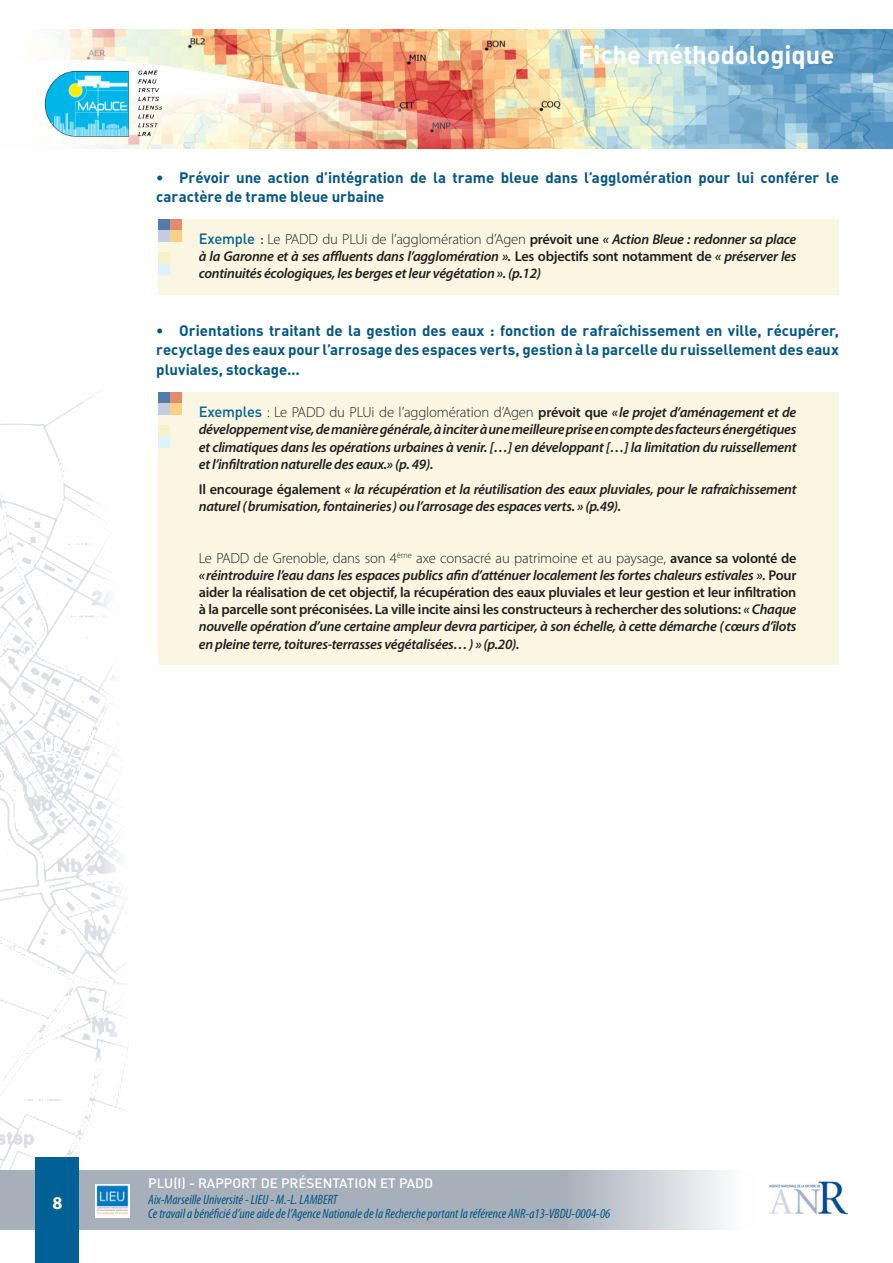
<style>
.page{position:relative;width:893px;height:1263px;background:#fff}
.page>*{position:absolute;margin:0;border:0;box-sizing:border-box;transform-origin:0 0}
.t1{font:25.5px "DIN Bold Alternate";color:#fff}
.t2{font:700 18px "Myriad";color:#fff}
.t3{font:15px/19.5px "DIN Bold Alternate";color:#015587}
.t4{font:300 14.7px "Myriad Pro";letter-spacing:-.01em;color:#231f20}
.t5{font:italic 600 14.25px/17.1px "Myriad Pro";letter-spacing:-.02em;color:#231f20}
.t6{font:italic condensed 13.5px/13.5px "Myriad Pro";color:#015587}
.t7{font:500 13.5px "DIN";color:#fff}
.s1{font-family:"DIN";font-weight:500;color:#016096}
.s2{font-weight:600;font-size:14.25px}
.s3{font-weight:600;font-style:italic;font-size:14.25px}
.s4{font-style:normal}
</style>
<div class="page">
<img style="left:0;top:391px;width:129px;height:779px">
<svg style="left:0;top:1170px;width:725px;height:60px;background:#b0b7c1"></svg>
<img style="left:35px;top:29px;width:857px;height:120px">
<div style="left:35px;top:1158px;width:44px;height:105px;background:#016096"></div>
<img style="left:95px;top:1184px;width:34px;height:34px">
<img style="left:769px;top:1181px;width:78px;height:33px">
<img style="left:43px;top:68px;width:124px;height:70px">
<div style="left:159px;top:219px;width:680px;height:75px;background:#fbf6e1"></div>
<div style="left:159px;top:219px;width:11px;height:11px;background:#527cab"></div>
<div style="left:159px;top:230px;width:11px;height:11px;background:#c3cce0"></div>
<div style="left:170px;top:219px;width:11px;height:11px;background:#e38b71"></div>
<div style="left:170px;top:230px;width:11px;height:11px;background:#f9d184"></div>
<div style="left:159px;top:252px;width:11px;height:11px;background:#f8f0c7"></div>
<div style="left:159px;top:263px;width:11px;height:11px;background:#dcf2fc"></div>
<div style="left:159px;top:392px;width:680px;height:273px;background:#fbf6e1"></div>
<div style="left:159px;top:392px;width:11px;height:11px;background:#527cab"></div>
<div style="left:159px;top:403px;width:11px;height:11px;background:#c3cce0"></div>
<div style="left:170px;top:392px;width:11px;height:11px;background:#e38b71"></div>
<div style="left:170px;top:403px;width:11px;height:11px;background:#f9d184"></div>
<div style="left:159px;top:425px;width:11px;height:11px;background:#f8f0c7"></div>
<div style="left:159px;top:436px;width:11px;height:11px;background:#dcf2fc"></div>
<h1 class="t1" style="left:578px;top:38px;width:258px">Fiche méthodologique</h1>
<p class="t3" style="left:156px;top:167px;width:684px">• Prévoir une action d’intégration de la trame bleue dans l’agglomération pour lui conférer le caractère de trame bleue urbaine</p>
<p class="t4" style="left:199px;top:230px;width:599px"><span class="s1">Exemple :</span> Le PADD du PLUi de l’agglomération d’Agen <span class="s2">prévoit une</span> <span class="s3">« Action Bleue : redonner sa place</span></p>
<p class="t5" style="left:199px;top:247px;width:599px">à la Garonne et à ses affluents dans l’agglomération ». <span class="s4">Les objectifs sont notamment de</span> « préserver les continuités écologiques, les berges et leur végétation ». (p.12)</p>
<p class="t3" style="left:156px;top:320px;width:684px;text-align:justify">• Orientations traitant de la gestion des eaux : fonction de rafraîchissement en ville, récupérer, recyclage des eaux pour l’arrosage des espaces verts, gestion à la parcelle du ruissellement des eaux pluviales, stockage…</p>
<p class="t4" style="left:199px;top:404px;width:599px"><span class="s1">Exemples</span> : Le PADD du PLUi de l’agglomération d’Agen <span class="s2">prévoit que</span> <span class="s3">«le projet d’aménagement et de</span></p>
<p class="t5" style="left:199px;top:421px;width:599px;text-align:justify">développement vise, de manière générale, à inciter à une meilleure prise en compte des facteurs énergétiques et climatiques dans les opérations urbaines à venir. […] en développant […] la limitation du ruissellement et l’infiltration naturelle des eaux.» (p. 49).</p>
<p class="t5" style="left:199px;top:480px;width:599px"><span class="s4">Il encourage également</span> « la récupération et la réutilisation des eaux pluviales, pour le rafraîchissement naturel (brumisation, fontaineries) ou l’arrosage des espaces verts. » (p.49).</p>
<p class="t4" style="left:199px;top:549px;width:599px">Le PADD de Grenoble, dans son 4<sup>ème</sup> axe consacré au patrimoine et au paysage, <span class="s2">avance sa volonté de</span></p>
<p class="t5" style="left:199px;top:566px;width:599px;text-align:justify">«réintroduire l’eau dans les espaces publics afin d’atténuer localement les fortes chaleurs estivales ». <span class="s4">Pour aider la réalisation de cet objectif, la récupération des eaux pluviales et leur gestion et leur infiltration à la parcelle sont préconisées. La ville incite ainsi les constructeurs à rechercher des solutions:</span> « Chaque nouvelle opération d’une certaine ampleur devra participer, à son échelle, à cette démarche (cœurs d’îlots en pleine terre, toitures-terrasses végétalisées…) » (p.20).</p>
<p class="t2" style="left:52px;top:1194px;width:11px">8</p>
<p class="t7" style="left:148px;top:1174px;width:286px">PLU(I) - RAPPORT DE PRÉSENTATION ET PADD</p>
<p class="t6" style="left:148px;top:1193px;width:464px">Aix-Marseille Université - LIEU - M.-L. LAMBERT<br>Ce travail a bénéficié d’une aide de l’Agence Nationale de la Recherche portant la référence ANR-a13-VBDU-0004-06</p>
</div>
